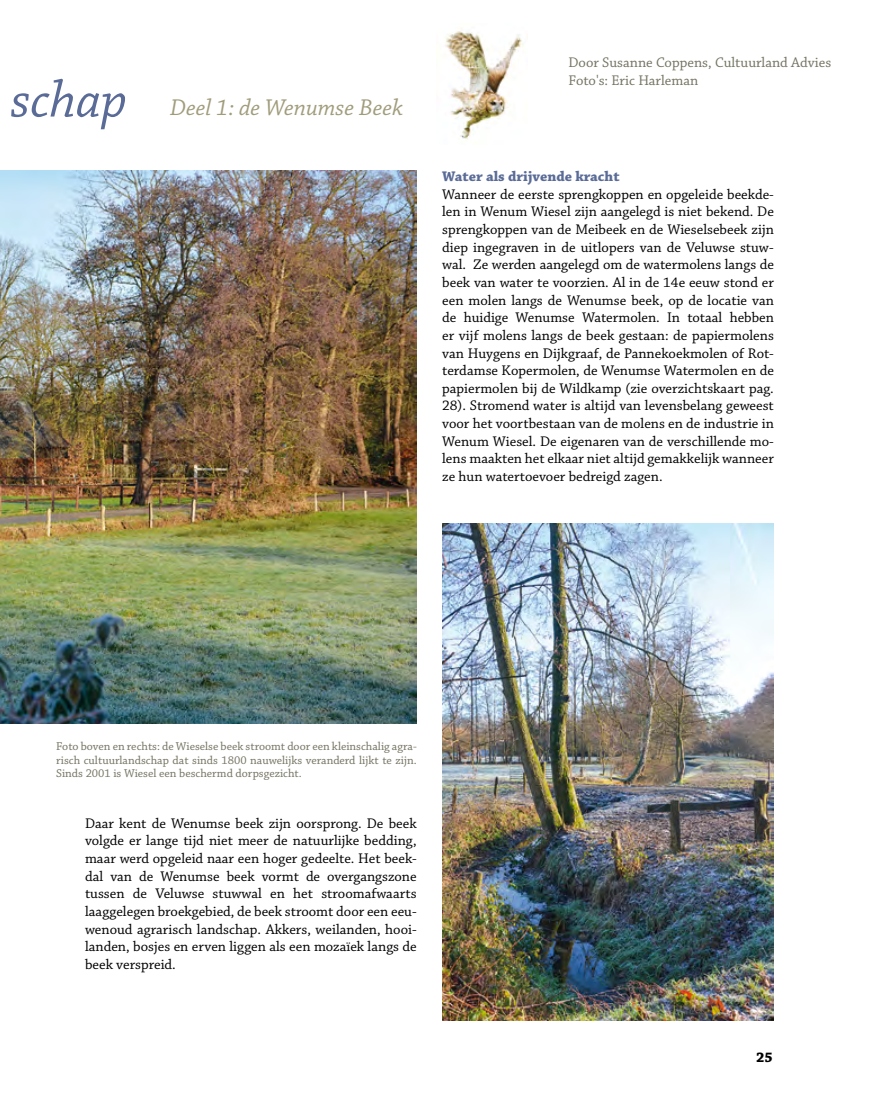
<style>
.page{position:relative;width:893px;height:1106px;background:#fff}
.page>*{position:absolute;margin:0;border:0;box-sizing:border-box;transform-origin:0 0}
.t1{font:italic 54px "Chaparral Pro";color:#5a6b97}
.t2{font:italic 24px "Chaparral Pro";color:#a09c7b}
.t3{font:14.7px/17.7px "Chaparral Pro";color:#000;text-align:justify}
.t4{font:14.7px/17.7px "Chaparral Pro";color:#747361}
.t5{font:700 14.7px "Chaparral Pro";color:#5a6b97}
.t6{font:700 14.7px "Chaparral Pro";color:#000}
.t7{font:12px/13.5px "Chaparral Pro";color:#747361;text-align:justify}
</style>
<div class="page">
<img style="left:0;top:170px;width:417px;height:553px">
<img style="left:442px;top:523px;width:332px;height:497px">
<img style="left:445px;top:23px;width:79px;height:117px">
<h1 class="t1" style="left:11px;top:70px;width:118px">schap</h1>
<h2 class="t2" style="left:170px;top:94px;width:234px">Deel 1: de Wenumse Beek</h2>
<p class="t4" style="left:568px;top:54px;width:264px">Door Susanne Coppens, Cultuurland Advies<br>Foto's: Eric Harleman</p>
<p class="t5" style="left:442px;top:168px;width:179px">Water als drijvende kracht</p>
<p class="t3" style="left:442px;top:186px;width:333px">Wanneer de eerste sprengkoppen en opgeleide beekde&shy;len in Wenum Wiesel zijn aangelegd is niet bekend. De sprengkoppen van de Meibeek en de Wieselsebeek zijn diep ingegraven in de uitlopers van de Veluwse stuw&shy;wal. Ze werden aangelegd om de watermolens langs de beek van water te voorzien. Al in de 14e eeuw stond er een molen langs de Wenumse beek, op de locatie van de huidige Wenumse Watermolen. In totaal hebben er vijf molens langs de beek gestaan: de papiermolens van Huygens en Dijkgraaf, de Pannekoekmolen of Rot&shy;terdamse Kopermolen, de Wenumse Watermolen en de papiermolen bij de Wildkamp (zie overzichtskaart pag.<br>28). Stromend water is altijd van levensbelang geweest voor het voortbestaan van de molens en de industrie in Wenum Wiesel. De eigenaren van de verschillende mo&shy;lens maakten het elkaar niet altijd gemakkelijk wanneer ze hun watertoevoer bedreigd zagen.</p>
<p class="t7" style="left:56px;top:740px;width:362px">Foto boven en rechts: de Wieselse beek stroomt door een kleinschalig agra&shy;risch cultuurlandschap dat sinds 1800 nauwelijks veranderd lijkt te zijn.<br>Sinds 2001 is Wiesel een beschermd dorpsgezicht.</p>
<p class="t3" style="left:85px;top:814px;width:333px">Daar kent de Wenumse beek zijn oorsprong. De beek volgde er lange tijd niet meer de natuurlijke bedding, maar werd opgeleid naar een hoger gedeelte. Het beek&shy;dal van de Wenumse beek vormt de overgangszone tussen de Veluwse stuwwal en het stroomafwaarts laaggelegen broekgebied, de beek stroomt door een eeu&shy;wenoud agrarisch landschap. Akkers, weilanden, hooi&shy;landen, bosjes en erven liggen als een mozaïek langs de beek verspreid.</p>
<p class="t6" style="left:756px;top:1048px;width:18px">25</p>
</div>
